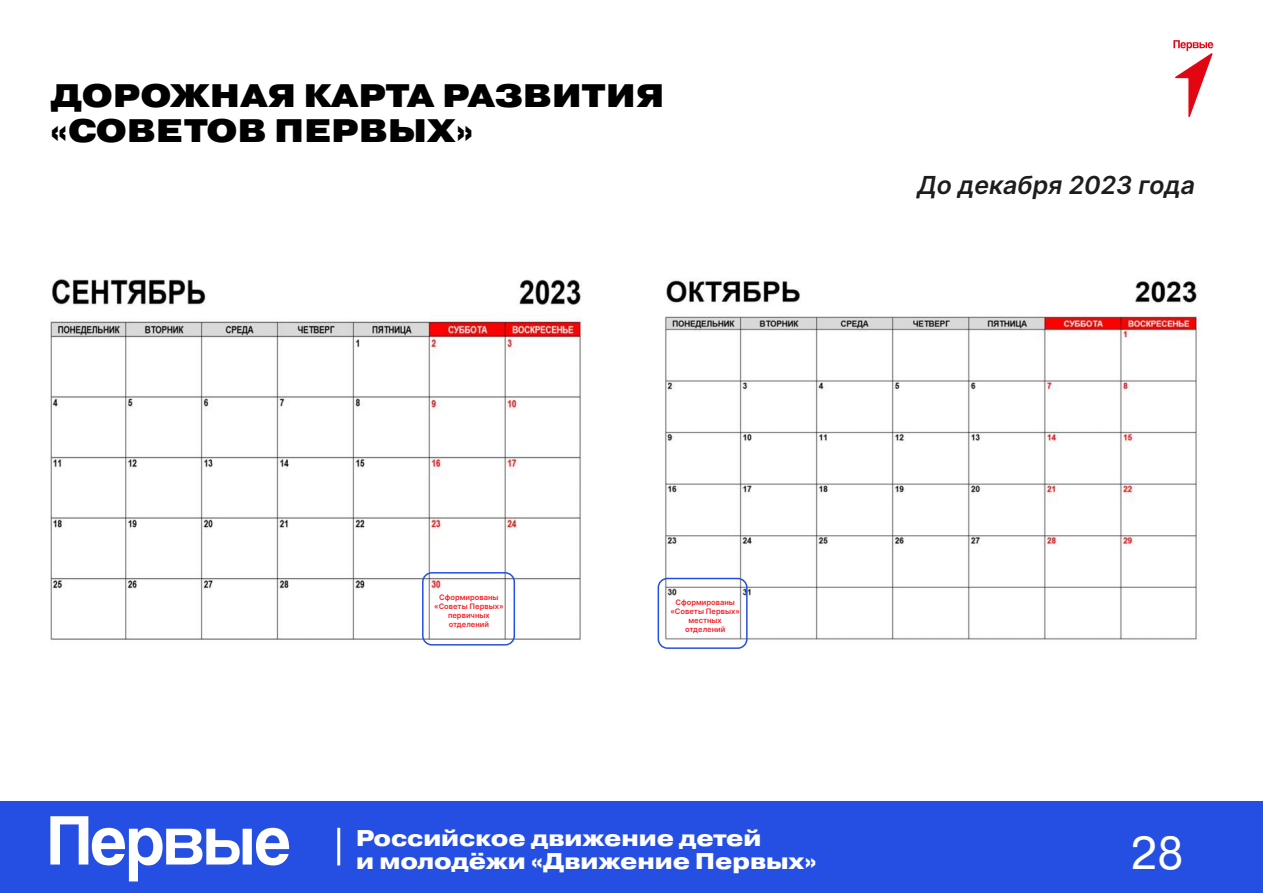
<style>
.page{position:relative;width:1263px;height:893px;background:#fff}
.page>*{position:absolute;margin:0;border:0;box-sizing:border-box;transform-origin:0 0}
.t1{font:45.9px "Pragmatica";color:#fff}
.t2{font:900 32.55px/35.1px "Pragmatica Extended";color:#000}
.t3{font:italic 600 24.9px "Inter";color:#1d1d1b}
.t4{font:800 22.8px/22.8px "Pragmatica Extended";color:#fff}
.t5{font:600 7.5px/9px "Inter";color:#f12027;text-align:center}
</style>
<div class="page">
<img style="left:660px;top:280px;width:540px;height:369px">
<svg style="left:1173px;top:40px;width:40px;height:77px"></svg>
<div style="left:0;top:801px;width:1263px;height:92px;background:#254fe2"></div>
<svg style="left:50px;top:816px;width:239px;height:65px"></svg>
<hr style="left:337px;top:828px;width:3px;height:37px;background:#fff">
<img style="left:50px;top:279px;width:532px;height:364px">
<div style="left:422px;top:572px;width:93px;height:74px;border:2px solid #254fe2;border-radius:9px"></div>
<div style="left:657px;top:578px;width:90px;height:71px;border:2px solid #254fe2;border-radius:9px"></div>
<h2 class="t2" style="left:51px;top:78px;width:615px">ДОРОЖНАЯ КАРТА РАЗВИТИЯ «СОВЕТОВ ПЕРВЫХ»</h2>
<h3 class="t3" style="left:917px;top:167px;width:279px">До декабря 2023 года</h3>
<p class="t5" style="left:434px;top:592px;width:71px">Сформированы «Советы Первых» первичных отделений</p>
<p class="t5" style="left:670px;top:597px;width:71px">Сформированы «Советы Первых» местных отделений</p>
<h3 class="t4" style="left:356px;top:827px;width:462px">Российское движение детей<br>и молодёжи «Движение Первых»</h3>
<h1 class="t1" style="left:1130px;top:825px;width:55px">28</h1>
</div>
